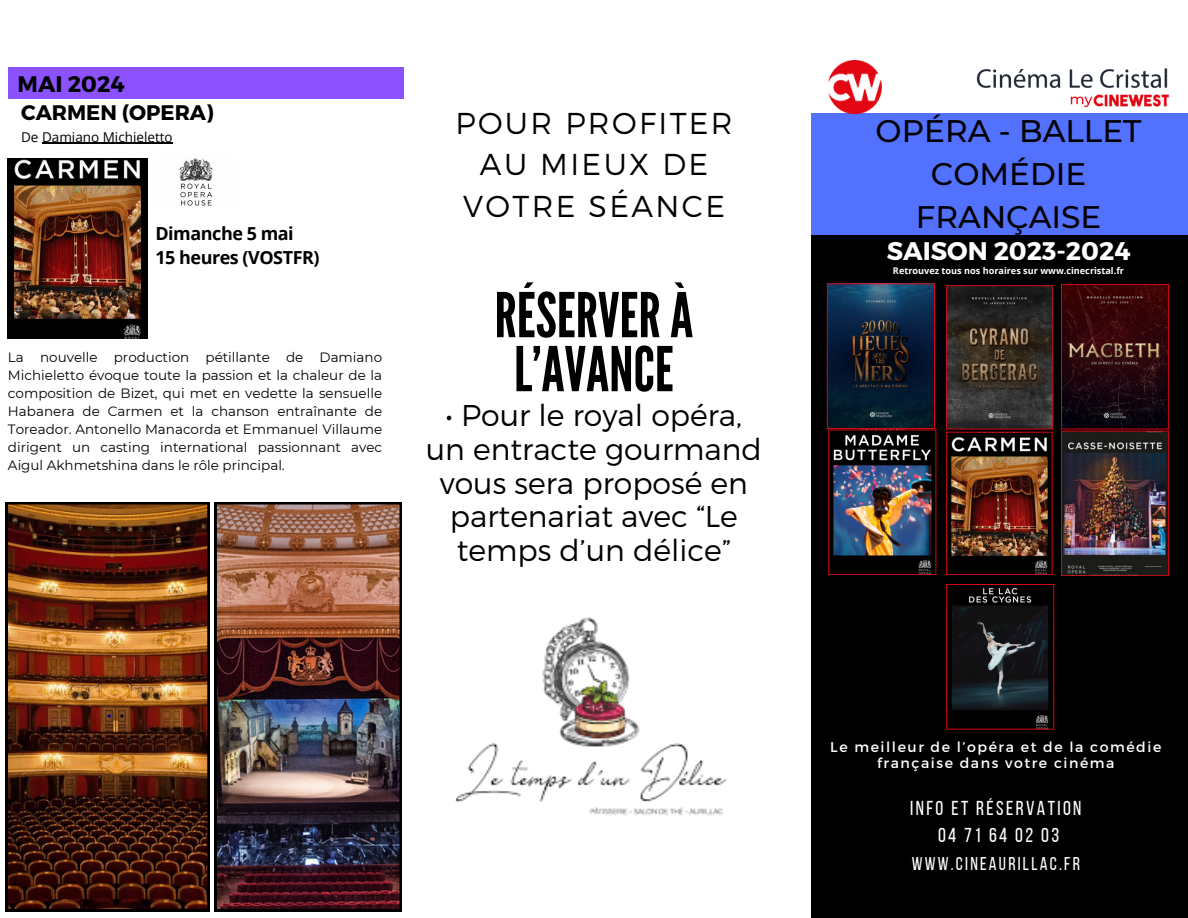
<style>
.page{position:relative;width:1188px;height:918px;background:#fff}
.page>*{position:absolute;margin:0;border:0;box-sizing:border-box;transform-origin:0 0}
.t1{font:61.65px/54px "League Gothic";color:#000;text-align:center}
.t2{font:500 31.2px/42.8px "Montserrat";color:#000;text-align:center}
.t3{font:300 30.15px/41.7px "Montserrat";letter-spacing:.08em;color:#000;text-align:center}
.t4{font:300 30px/33.8px "Montserrat";color:#000;text-align:center}
.t5{font:700 25.5px "Montserrat";color:#fff}
.t6{font:700 22.5px "Montserrat";color:#000}
.t7{font:700 21px "Montserrat";color:#000}
.t8{font:20.1px "Bebas Neue";letter-spacing:.12em;color:#fff}
.t9{font:18.45px "Bebas Neue";letter-spacing:.12em;color:#fff}
.t10{font:700 18px "Open Sans";letter-spacing:-.025em;color:#000}
.t11{font:14.1px/15.9px "Montserrat";letter-spacing:.11em;color:#fff;text-align:center}
.t12{font:13.5px/18px "Montserrat";color:#000;text-align:justify}
.t13{font:13.5px "Open Sans";color:#000}
.t14{font:700 9.15px "Open Sans";color:#fff}
</style>
<div class="page">
<div style="left:811px;top:113px;width:377px;height:123px;background:#5271ff"></div>
<div style="left:811px;top:235px;width:377px;height:683px;background:#000"></div>
<img style="left:977px;top:68px;width:192px;height:40px">
<img style="left:828px;top:61px;width:53px;height:53px">
<img style="left:827px;top:283px;width:109px;height:292px">
<img style="left:946px;top:285px;width:107px;height:290px">
<img style="left:1061px;top:284px;width:108px;height:292px">
<svg style="left:946px;top:584px;width:108px;height:146px"></svg>
<img style="left:6px;top:502px;width:203px;height:409px">
<img style="left:215px;top:502px;width:186px;height:409px">
<div style="left:8px;top:67px;width:396px;height:32px;background:#8c52ff"></div>
<img style="left:7px;top:158px;width:141px;height:180px">
<img style="left:179px;top:158px;width:34px;height:48px">
<img style="left:455px;top:617px;width:272px;height:199px">
<hr style="left:42px;top:143px;width:131px;height:1px;background:#000">
<p class="t6" style="left:18px;top:69px;width:109px">MAI 2024</p>
<p class="t7" style="left:21px;top:99px;width:194px">CARMEN (OPERA)</p>
<p class="t13" style="left:21px;top:127px;width:153px">De Damiano Michieletto</p>
<p class="t10" style="left:155px;top:220px;width:140px">Dimanche 5 mai</p>
<p class="t10" style="left:155px;top:245px;width:166px">15 heures (VOSTFR)</p>
<p class="t12" style="left:8px;top:348px;width:376px">La nouvelle production pétillante de Damiano Michieletto évoque toute la passion et la chaleur de la composition de Bizet, qui met en vedette la sensuelle Habanera de Carmen et la chanson entraînante de Toreador. Antonello Manacorda et Emmanuel Villaume dirigent un casting international passionnant avec Aigul Akhmetshina dans le rôle principal.</p>
<p class="t3" style="left:455px;top:100px;width:279px">POUR PROFITER<br>AU MIEUX DE<br>VOTRE SÉANCE</p>
<p class="t1" style="left:495px;top:290px;width:200px">RÉSERVERÀ<br>L’AVANCE</p>
<p class="t4" style="left:426px;top:397px;width:337px">• Pour le royal opéra, un entracte gourmand</p>
<p class="t4" style="left:440px;top:465px;width:310px">vous sera proposé en partenariat avec “Le temps d’un délice”</p>
<p class="t2" style="left:876px;top:110px;width:267px">OPÉRA - BALLET</p>
<p class="t2" style="left:916px;top:153px;width:187px">COMÉDIE<br>FRANÇAISE</p>
<p class="t5" style="left:887px;top:235px;width:245px">SAISON 2023-2024</p>
<p class="t14" style="left:893px;top:264px;width:233px">Retrouvez tous nos horaires sur www.cinecristal.fr</p>
<p class="t11" style="left:830px;top:739px;width:333px">Le meilleur de l’opéra et de la comédie française dans votre cinéma</p>
<p class="t8" style="left:910px;top:800px;width:173px">INFO ET RÉSERVATION</p>
<p class="t8" style="left:938px;top:827px;width:123px">04 71 64 02 03</p>
<p class="t9" style="left:912px;top:856px;width:169px">WWW.CINEAURILLAC.FR</p>
</div>
